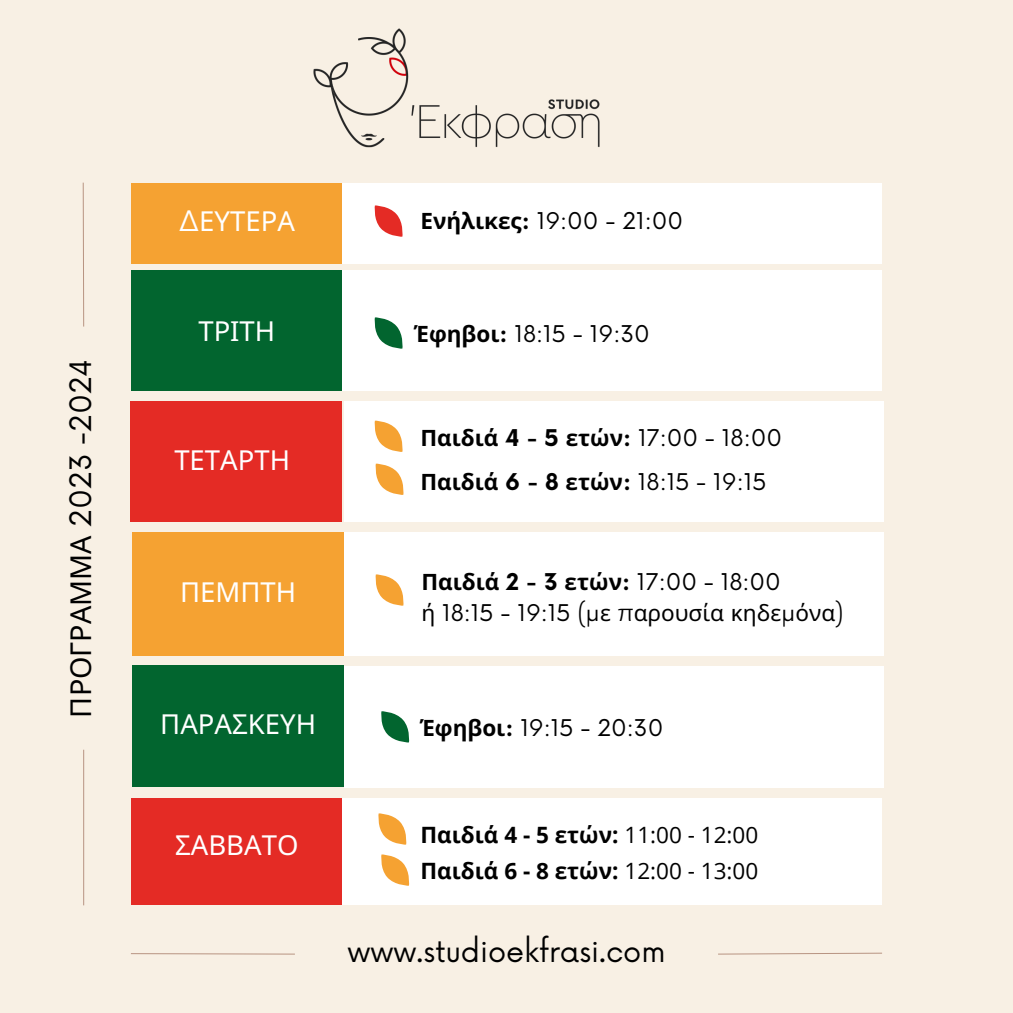
<style>
.page{position:relative;width:1013px;height:1013px;background:#fff}
.page>*{position:absolute;margin:0;border:0;box-sizing:border-box;transform-origin:0 0}
.t1{font:28.75px "Now";color:#000}
.t2{font:28.75px "Noto Sans";color:#000}
.t3{font:27.5px "Noto Sans";color:#fff}
.t4{font:22.5px "Now";color:#000}
.t5{font:700 22.5px "Open Sans";color:#000}
.t6{font:22.5px "Noto Sans";color:#000}
.s1{font-family:"Now"}
.s2{font-family:"Noto Sans";font-weight:700}
.s3{font-weight:700}
.s4{font-weight:400}
</style>
<div class="page">
<div style="left:0;top:0;width:1012px;height:1012px;background:#f8f0e4"></div>
<div style="left:131px;top:183px;width:212px;height:80px;background:#f5a232"></div>
<div style="left:343px;top:183px;width:539px;height:80px;background:#fff"></div>
<div style="left:131px;top:270px;width:212px;height:121px;background:#02652f"></div>
<div style="left:343px;top:270px;width:539px;height:121px;background:#fff"></div>
<div style="left:130px;top:401px;width:211px;height:121px;background:#e42b25"></div>
<div style="left:132px;top:532px;width:212px;height:123px;background:#f5a232"></div>
<div style="left:344px;top:532px;width:539px;height:123px;background:#fff"></div>
<div style="left:132px;top:665px;width:212px;height:122px;background:#02652f"></div>
<div style="left:344px;top:666px;width:539px;height:121px;background:#fff"></div>
<div style="left:131px;top:798px;width:212px;height:107px;background:#e42b25"></div>
<div style="left:343px;top:798px;width:539px;height:107px;background:#fff"></div>
<svg style="left:718px;top:952px;width:164px;height:3px"></svg>
<svg style="left:131px;top:953px;width:164px;height:2px"></svg>
<div style="left:344px;top:401px;width:539px;height:121px;background:#fff"></div>
<svg style="left:374px;top:420px;width:30px;height:75px"></svg>
<svg style="left:374px;top:205px;width:29px;height:32px"></svg>
<svg style="left:378px;top:813px;width:32px;height:73px"></svg>
<img style="left:313px;top:28px;width:287px;height:120px">
<svg style="left:374px;top:317px;width:29px;height:32px"></svg>
<svg style="left:375px;top:574px;width:29px;height:32px"></svg>
<svg style="left:381px;top:711px;width:29px;height:32px"></svg>
<svg style="left:82px;top:182px;width:3px;height:145px"></svg>
<hr style="left:83px;top:749px;width:1px;height:156px;background:#b89482">
<p class="t2" style="left:60px;top:717px;width:360px;rotate:-90deg">ΠΡΟΓΡΑΜΜΑ <span class="s1">2023 -2024</span></p>
<p class="t3" style="left:179px;top:202px;width:118px"><span class="s1">Δ</span>ΕΥΤΕΡΑ</p>
<p class="t3" style="left:198px;top:312px;width:78px">ΤΡΙΤΗ</p>
<p class="t3" style="left:174px;top:440px;width:117px">ΤΕΤΑΡΤΗ</p>
<p class="t3" style="left:180px;top:572px;width:118px">ΠΕΜΠΤΗ</p>
<p class="t4" style="left:420px;top:208px;width:264px"><span class="s2">Ενήλικες</span><span class="s3">:</span> 19:00 - 21:00</p>
<p class="t4" style="left:414px;top:321px;width:237px"><span class="s2">Έφηβοι</span><span class="s3">:</span> 18:15 - 19:30</p>
<p class="t4" style="left:420px;top:425px;width:363px"><span class="s2">Παιδιά</span> <span class="s3">4 - 5</span> <span class="s2">ετών</span><span class="s3">:</span> 17:00 - 18:00</p>
<p class="t4" style="left:420px;top:469px;width:347px"><span class="s2">Παιδιά</span> <span class="s3">6 - 8</span> <span class="s2">ετών</span><span class="s3">:</span> 18:15 - 19:15</p>
<p class="t4" style="left:421px;top:569px;width:361px"><span class="s2">Παιδιά</span> <span class="s3">2 - 3</span> <span class="s2">ετών</span><span class="s3">:</span> 17:00 - 18:00</p>
<p class="t6" style="left:421px;top:596px;width:424px">ή <span class="s1">18:15 - 19:15 (μ</span>ε <span class="s1">π</span>αρουσία κηδε<span class="s1">μ</span>όνα<span class="s1">)</span></p>
<p class="t3" style="left:160px;top:705px;width:157px">ΠΑΡΑΣΚΕΥΗ</p>
<p class="t3" style="left:175px;top:825px;width:125px">ΣΑΒΒΑΤΟ</p>
<p class="t4" style="left:420px;top:715px;width:245px"><span class="s2">Έφηβοι</span><span class="s3">:</span> 19:15 - 20:30</p>
<p class="t5" style="left:420px;top:818px;width:339px">Παιδιά 4 - 5 ετών: <span class="s4">11:00 - 12:00</span></p>
<p class="t5" style="left:420px;top:855px;width:339px">Παιδιά 6 - 8 ετών: <span class="s4">12:00 - 13:00</span></p>
<p class="t1" style="left:347px;top:935px;width:320px">www.studioekfrasi.com</p>
</div>
